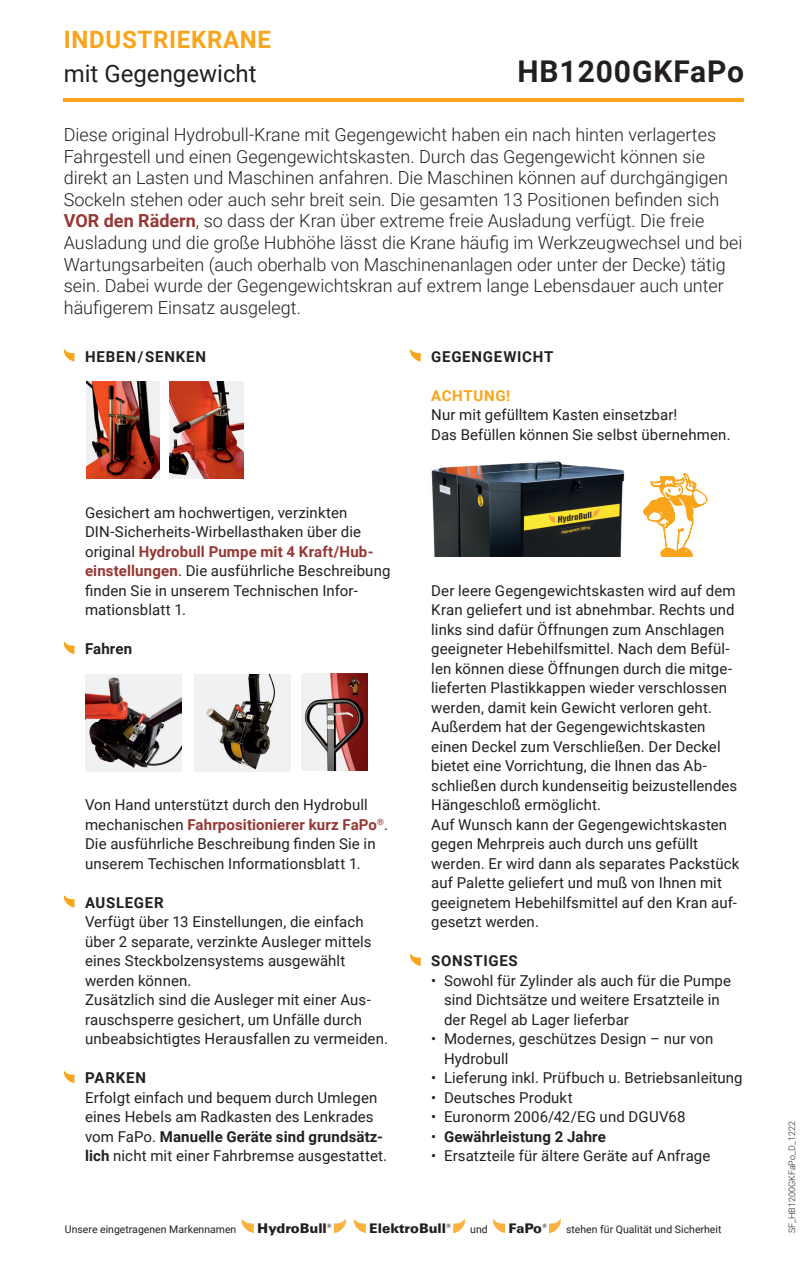
<style>
.page{position:relative;width:808px;height:1263px;background:#fff}
.page>*{position:absolute;margin:0;border:0;box-sizing:border-box;transform-origin:0 0}
.t1{font:700 30px "Roboto";letter-spacing:.03em;color:#231f20}
.t2{font:24px "Roboto";color:#231f20}
.t3{font:700 24px "Roboto";letter-spacing:.03em;color:#f9a51b}
.t4{font:300 18px/21.6px "Roboto";color:#231f20}
.t5{font:15px/19.5px "Roboto";letter-spacing:.005em;color:#231f20}
.t6{font:700 15px "Roboto";letter-spacing:.045em;color:#231f20}
.t7{font:700 15px "Roboto";letter-spacing:.01em;color:#231f20}
.t8{font:700 15px "Roboto";letter-spacing:.05em;color:#f9a51b}
.t9{font:900 13.8px "Univers BQ";color:#231f20}
.t10{font:900 13.65px "Univers BQ";color:#231f20}
.t11{font:10.5px "Roboto";color:#231f20}
.t12{font:300 9px "Roboto";color:#231f20}
.s1{font-weight:700;color:#963834}
.s2{font-weight:700}
.s3{font-weight:400}
</style>
<div class="page">
<svg style="left:63px;top:349px;width:11px;height:13px"></svg>
<svg style="left:63px;top:641px;width:11px;height:13px"></svg>
<svg style="left:63px;top:895px;width:11px;height:13px"></svg>
<svg style="left:63px;top:1070px;width:11px;height:13px"></svg>
<svg style="left:410px;top:349px;width:11px;height:13px"></svg>
<svg style="left:410px;top:953px;width:11px;height:13px"></svg>
<img style="left:86px;top:381px;width:74px;height:98px">
<img style="left:170px;top:381px;width:73px;height:98px">
<img style="left:431px;top:461px;width:194px;height:96px">
<svg style="left:242px;top:1219px;width:12px;height:14px"></svg>
<svg style="left:334px;top:1218px;width:12px;height:15px"></svg>
<svg style="left:354px;top:1219px;width:12px;height:14px"></svg>
<svg style="left:453px;top:1219px;width:12px;height:14px"></svg>
<svg style="left:493px;top:1219px;width:12px;height:14px"></svg>
<svg style="left:549px;top:1219px;width:12px;height:14px"></svg>
<hr style="left:64px;top:98px;width:680px;height:4px;background:#f9a51b">
<img style="left:85px;top:674px;width:96px;height:97px">
<img style="left:194px;top:674px;width:96px;height:97px">
<img style="left:301px;top:674px;width:66px;height:96px">
<svg style="left:643px;top:473px;width:64px;height:84px"></svg>
<h2 class="t3" style="left:64px;top:22px;width:209px">INDUSTRIEKRANE</h2>
<h2 class="t2" style="left:64px;top:57px;width:194px">mit Gegengewicht</h2>
<h1 class="t1" style="left:517px;top:51px;width:228px">HB1200GKFaPo</h1>
<p class="t4" style="left:64px;top:123px;width:680px">Diese original Hydrobull-Krane mit Gegengewicht haben ein nach hinten verlagertes Fahrgestell und einen Gegengewichtskasten. Durch das Gegengewicht können sie direkt an Lasten und Maschinen anfahren. Die Maschinen können auf durchgängigen Sockeln stehen oder auch sehr breit sein. Die gesamten 13 Positionen befinden sich <span class="s1">VOR den Rädern</span>, so dass der Kran über extreme freie Ausladung verfügt. Die freie Ausladung und die große Hubhöhe lässt die Krane häufig im Werkzeugwechsel und bei Wartungsarbeiten (auch oberhalb von Maschinenanlagen oder unter der Decke) tätig sein. Dabei wurde der Gegengewichtskran auf extrem lange Lebensdauer auch unter häufigerem Einsatz ausgelegt.</p>
<p class="t6" style="left:85px;top:346px;width:123px">HEBEN/SENKEN</p>
<p class="t5" style="left:85px;top:502px;width:307px">Gesichert am hochwertigen, verzinkten DIN-Sicherheits-Wirbellasthaken über die original <span class="s1">Hydrobull Pumpe mit 4 Kraft/Hub&shy;einstellungen</span>. Die ausführliche Beschreibung finden Sie in unserem Technischen Infor&shy;mationsblatt 1.</p>
<p class="t6" style="left:85px;top:638px;width:49px">Fahren</p>
<p class="t5" style="left:85px;top:794px;width:305px">Von Hand unterstützt durch den Hydrobull mechanischen <span class="s1">Fahrpositionierer kurz FaPo</span><sup>®</sup>.<br>Die ausführliche Beschreibung finden Sie in unserem Techischen Informationsblatt 1.</p>
<p class="t6" style="left:85px;top:892px;width:80px">AUSLEGER</p>
<p class="t5" style="left:85px;top:911px;width:305px">Verfügt über 13 Einstellungen, die einfach über 2 separate, verzinkte Ausleger mittels eines Steckbolzensystems ausgewählt werden können.<br>Zusätzlich sind die Ausleger mit einer Aus&shy;rauschsperre gesichert, um Unfälle durch unbeabsichtigtes Herausfallen zu vermeiden.</p>
<p class="t6" style="left:85px;top:1067px;width:63px">PARKEN</p>
<p class="t5" style="left:85px;top:1087px;width:304px">Erfolgt einfach und bequem durch Umlegen eines Hebels am Radkasten des Lenkrades vom FaPo. <span class="s2">Manuelle Geräte sind grundsätz&shy;lich</span> nicht mit einer Fahrbremse ausgestattet.</p>
<p class="t6" style="left:431px;top:346px;width:124px">GEGENGEWICHT</p>
<p class="t8" style="left:431px;top:385px;width:80px">ACHTUNG!</p>
<p class="t5" style="left:431px;top:404px;width:301px">Nur mit gefülltem Kasten einsetzbar!<br>Das Befüllen können Sie selbst übernehmen.</p>
<p class="t5" style="left:431px;top:580px;width:310px">Der leere Gegengewichtskasten wird auf dem Kran geliefert und ist abnehmbar. Rechts und links sind dafür Öffnungen zum Anschlagen geeigneter Hebehilfsmittel. Nach dem Befül&shy;len können diese Öffnungen durch die mitge&shy;lieferten Plastikkappen wieder verschlossen werden, damit kein Gewicht verloren geht.<br>Außerdem hat der Gegengewichtskasten einen Deckel zum Verschließen. Der Deckel bietet eine Vorrichtung, die Ihnen das Ab&shy;schließen durch kundenseitig beizustellendes Hängeschloß ermöglicht.<br>Auf Wunsch kann der Gegengewichtskasten gegen Mehrpreis auch durch uns gefüllt werden. Er wird dann als separates Packstück auf Palette geliefert und muß von Ihnen mit geeignetem Hebehilfsmittel auf den Kran auf&shy;gesetzt werden.</p>
<p class="t6" style="left:431px;top:950px;width:88px">SONSTIGES</p>
<p class="t5" style="left:444px;top:970px;width:289px;text-indent:-13px">• Sowohl für Zylinder als auch für die Pumpe sind Dichtsätze und weitere Ersatzteile in der Regel ab Lager lieferbar</p>
<p class="t5" style="left:444px;top:1028px;width:271px;text-indent:-13px">• Modernes, geschützes Design – nur von<br>Hydrobull</p>
<p class="t5" style="left:431px;top:1067px;width:313px">• Lieferung inkl. Prüfbuch u. Betriebsanleitung</p>
<p class="t5" style="left:431px;top:1087px;width:143px">• Deutsches Produkt</p>
<p class="t5" style="left:431px;top:1106px;width:256px">• Euronorm 2006/42/EG und DGUV68</p>
<p class="t7" style="left:431px;top:1126px;width:176px"><span class="s3">•</span> Gewährleistung 2 Jahre</p>
<p class="t5" style="left:431px;top:1145px;width:281px">• Ersatzteile für ältere Geräte auf Anfrage</p>
<p class="t11" style="left:65px;top:1222px;width:173px">Unsere eingetragenen Markennamen</p>
<p class="t9" style="left:257px;top:1221px;width:76px">HydroBull<sup>®</sup></p>
<p class="t10" style="left:369px;top:1221px;width:84px">ElektroBull<sup>®</sup></p>
<p class="t11" style="left:470px;top:1222px;width:19px">und</p>
<p class="t10" style="left:508px;top:1221px;width:40px">FaPo<sup>®</sup></p>
<p class="t11" style="left:566px;top:1222px;width:157px">stehen für Qualität und Sicherheit</p>
<p class="t12" style="left:785px;top:1233px;width:113px;rotate:-90deg">SF_HB1200GKFaPo_D_1222</p>
</div>
